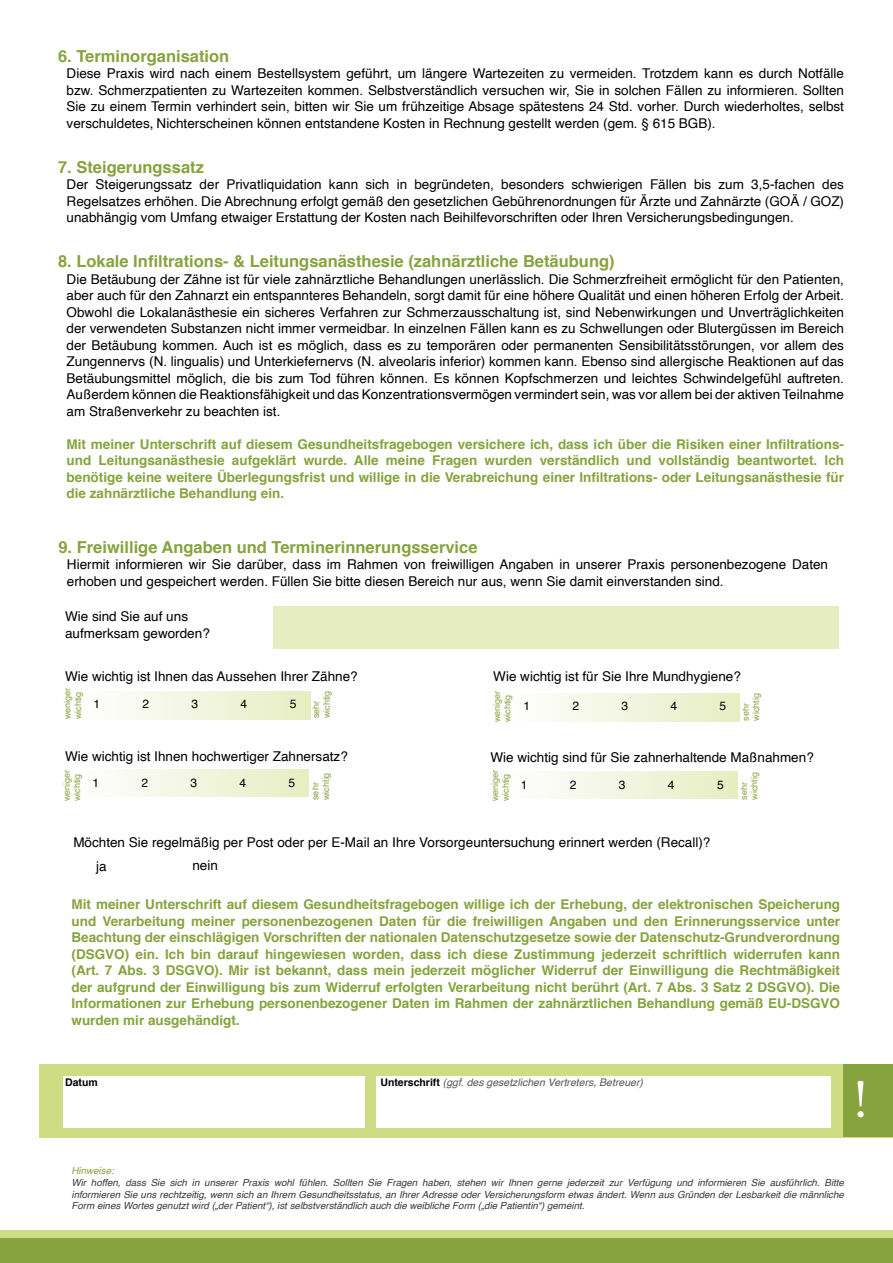
<style>
.page{position:relative;width:893px;height:1263px;background:#fff}
.page>*{position:absolute;margin:0;border:0;box-sizing:border-box;transform-origin:0 0}
.t1{font:700 16.5px "Helvetica";color:#87a33e}
.t2{font:13.5px/16.5px "Helvetica";color:#000;text-align:justify}
.t3{font:700 13.5px/16.5px "Helvetica";color:#87a33e;text-align:justify}
.t4{font:12px "Helvetica";color:#000}
.t5{font:italic 10.5px "Helvetica";color:#565655}
.t6{font:700 10.5px "Helvetica";color:#000}
.t7{font:italic 9.75px/11.7px "Helvetica";color:#3a3a39;text-align:justify}
.t8{font:italic 9.75px "Helvetica";color:#87a33e}
.t9{font:9px/10.5px "Helvetica";color:#87a33e}
.s1{font-weight:700;font-style:normal;color:#000}
</style>
<div class="page">
<div style="left:0;top:1230px;width:893px;height:25px;background:#cedd83"></div>
<div style="left:0;top:1238px;width:893px;height:25px;background:#87a33e"></div>
<div style="left:39px;top:1064px;width:854px;height:73px;background:#cedd83"></div>
<div style="left:63px;top:1076px;width:302px;height:51px;background:#fff"></div>
<div style="left:377px;top:1076px;width:454px;height:51px;background:#fff"></div>
<div style="left:844px;top:1064px;width:49px;height:72px;background:#87a33e"></div>
<svg style="left:857px;top:1081px;width:7px;height:36px"></svg>
<div style="left:274px;top:606px;width:565px;height:43px;background:#e6eec1"></div>
<div style="left:72px;top:691px;width:238px;height:28px;background:linear-gradient(to right,#fff,#e6eec3)"></div>
<div style="left:502px;top:694px;width:238px;height:27px;background:linear-gradient(to right,#fff,#e6eec3)"></div>
<div style="left:71px;top:769px;width:238px;height:28px;background:linear-gradient(to right,#fff,#e6eec3)"></div>
<div style="left:500px;top:771px;width:237px;height:28px;background:linear-gradient(to right,#fff,#e6eec3)"></div>
<p class="t1" style="left:58px;top:42px;width:173px">6. Terminorganisation</p>
<p class="t2" style="left:67px;top:65px;width:779px">Diese Praxis wird nach einem Bestellsystem geführt, um längere Wartezeiten zu vermeiden. Trotzdem kann es durch Notfälle bzw. Schmerzpatienten zu Wartezeiten kommen. Selbstverständlich versuchen wir, Sie in solchen Fällen zu informieren. Sollten Sie zu einem Termin verhindert sein, bitten wir Sie um frühzeitige Absage spätestens 24 Std. vorher. Durch wiederholtes, selbst verschuldetes‚ Nichterscheinen können entstandene Kosten in Rechnung gestellt werden (gem. § 615 BGB).</p>
<p class="t1" style="left:58px;top:153px;width:147px">7. Steigerungssatz</p>
<p class="t2" style="left:67px;top:176px;width:779px">Der Steigerungssatz der Privatliquidation kann sich in begründeten, besonders schwierigen Fällen bis zum 3,5-fachen des Regelsatzes erhöhen. Die Abrechnung erfolgt gemäß den gesetzlichen Gebührenordnungen für Ärzte und Zahnärzte (GOÄ / GOZ) unabhängig vom Umfang etwaiger Erstattung der Kosten nach Beihilfevorschriften oder Ihren Versicherungsbedingungen.</p>
<p class="t1" style="left:58px;top:248px;width:558px">8. Lokale Infiltrations- &amp; Leitungsanästhesie (zahnärztliche Betäubung)</p>
<p class="t2" style="left:67px;top:271px;width:779px">Die Betäubung der Zähne ist für viele zahnärztliche Behandlungen unerlässlich. Die Schmerzfreiheit ermöglicht für den Patienten, aber auch für den Zahnarzt ein entspannteres Behandeln, sorgt damit für eine höhere Qualität und einen höheren Erfolg der Arbeit.<br>Obwohl die Lokalanästhesie ein sicheres Verfahren zur Schmerzausschaltung ist, sind Nebenwirkungen und Unverträglichkeiten der verwendeten Substanzen nicht immer vermeidbar. In einzelnen Fällen kann es zu Schwellungen oder Blutergüssen im Bereich der Betäubung kommen. Auch ist es möglich, dass es zu temporären oder permanenten Sensibilitätsstörungen, vor allem des Zungennervs (N. lingualis) und Unterkiefernervs (N. alveolaris inferior) kommen kann. Ebenso sind allergische Reaktionen auf das Betäubungsmittel möglich, die bis zum Tod führen können. Es können Kopfschmerzen und leichtes Schwindelgefühl auftreten.<br>Außerdem können die Reaktionsfähigkeit und das Konzentrationsvermögen vermindert sein, was vor allem bei der aktiven Teilnahme am Straßenverkehr zu beachten ist.</p>
<p class="t3" style="left:67px;top:436px;width:779px">Mit meiner Unterschrift auf diesem Gesundheitsfragebogen versichere ich, dass ich über die Risiken einer Infiltrations&shy;und Leitungsanästhesie aufgeklärt wurde. Alle meine Fragen wurden verständlich und vollständig beantwortet. Ich benötige keine weitere Überlegungsfrist und willige in die Verabreichung einer Infiltrations- oder Leitungsanästhesie für die zahnärztliche Behandlung ein.</p>
<p class="t1" style="left:58px;top:534px;width:421px">9. Freiwillige Angaben und Terminerinnerungsservice</p>
<p class="t2" style="left:67px;top:557px;width:763px">Hiermit informieren wir Sie darüber, dass im Rahmen von freiwilligen Angaben in unserer Praxis personenbezogene Daten erhoben und gespeichert werden. Füllen Sie bitte diesen Bereich nur aus, wenn Sie damit einverstanden sind.</p>
<p class="t2" style="left:65px;top:609px;width:146px">Wie sind Sie auf uns aufmerksam geworden?</p>
<p class="t2" style="left:65px;top:669px;width:294px">Wie wichtig ist Ihnen das Aussehen Ihrer Zähne?</p>
<p class="t4" style="left:93px;top:695px;width:8px">1</p>
<p class="t4" style="left:143px;top:695px;width:8px">2</p>
<p class="t4" style="left:192px;top:695px;width:8px">3</p>
<p class="t4" style="left:241px;top:695px;width:8px">4</p>
<p class="t4" style="left:290px;top:695px;width:8px">5</p>
<p class="t2" style="left:493px;top:669px;width:249px">Wie wichtig ist für Sie Ihre Mundhygiene?</p>
<p class="t4" style="left:523px;top:697px;width:8px">1</p>
<p class="t4" style="left:572px;top:697px;width:8px">2</p>
<p class="t4" style="left:621px;top:697px;width:8px">3</p>
<p class="t4" style="left:670px;top:697px;width:8px">4</p>
<p class="t4" style="left:719px;top:697px;width:8px">5</p>
<p class="t9" style="left:62px;top:719px;width:33px;rotate:-90deg">weniger wichtig</p>
<p class="t9" style="left:311px;top:718px;width:29px;rotate:-90deg">sehr wichtig</p>
<p class="t9" style="left:492px;top:722px;width:33px;rotate:-90deg">weniger wichtig</p>
<p class="t9" style="left:741px;top:721px;width:29px;rotate:-90deg">sehr wichtig</p>
<p class="t2" style="left:65px;top:749px;width:284px">Wie wichtig ist Ihnen hochwertiger Zahnersatz?</p>
<p class="t4" style="left:92px;top:773px;width:8px">1</p>
<p class="t4" style="left:141px;top:773px;width:8px">2</p>
<p class="t4" style="left:190px;top:773px;width:8px">3</p>
<p class="t4" style="left:240px;top:773px;width:8px">4</p>
<p class="t4" style="left:289px;top:773px;width:8px">5</p>
<p class="t9" style="left:62px;top:801px;width:33px;rotate:-90deg">weniger wichtig</p>
<p class="t9" style="left:310px;top:800px;width:29px;rotate:-90deg">sehr wichtig</p>
<p class="t2" style="left:490px;top:750px;width:325px">Wie wichtig sind für Sie zahnerhaltende Maßnahmen?</p>
<p class="t4" style="left:521px;top:775px;width:8px">1</p>
<p class="t4" style="left:570px;top:775px;width:8px">2</p>
<p class="t4" style="left:619px;top:775px;width:8px">3</p>
<p class="t4" style="left:668px;top:775px;width:8px">4</p>
<p class="t4" style="left:717px;top:775px;width:8px">5</p>
<p class="t9" style="left:490px;top:801px;width:33px;rotate:-90deg">weniger wichtig</p>
<p class="t9" style="left:739px;top:800px;width:29px;rotate:-90deg">sehr wichtig</p>
<p class="t2" style="left:96px;top:831px;width:616px;line-height:24.2px;text-indent:-23px">Möchten Sie regelmäßig per Post oder per E-Mail an Ihre Vorsorgeuntersuchung erinnert werden (Recall)? ja</p>
<p class="t2" style="left:192px;top:858px;width:27px">nein</p>
<p class="t3" style="left:72px;top:896px;width:770px">Mit meiner Unterschrift auf diesem Gesundheitsfragebogen willige ich der Erhebung, der elektronischen Speicherung und Verarbeitung meiner personenbezogenen Daten für die freiwilligen Angaben und den Erinnerungsservice unter Beachtung der einschlägigen Vorschriften der nationalen Datenschutzgesetze sowie der Datenschutz-Grundverordnung (DSGVO) ein. Ich bin darauf hingewiesen worden, dass ich diese Zustimmung jederzeit schriftlich widerrufen kann (Art. 7 Abs. 3 DSGVO). Mir ist bekannt, dass mein jederzeit möglicher Widerruf der Einwilligung die Rechtmäßigkeit der aufgrund der Einwilligung bis zum Widerruf erfolgten Verarbeitung nicht berührt (Art. 7 Abs. 3 Satz 2 DSGVO). Die Informationen zur Erhebung personenbezogener Daten im Rahmen der zahnärztlichen Behandlung gemäß EU-DSGVO wurden mir ausgehändigt.</p>
<p class="t6" style="left:65px;top:1074px;width:34px">Datum</p>
<p class="t5" style="left:380px;top:1074px;width:264px"><span class="s1">Unterschrift</span> (ggf. des gesetzlichen Vertreters, Betreuer)</p>
<p class="t8" style="left:72px;top:1163px;width:44px">Hinweise:</p>
<p class="t7" style="left:72px;top:1177px;width:774px">Wir hoffen, dass Sie sich in unserer Praxis wohl fühlen. Sollten Sie Fragen haben, stehen wir Ihnen gerne jederzeit zur Verfügung und informieren Sie ausführlich. Bitte informieren Sie uns rechtzeitig, wenn sich an Ihrem Gesundheitsstatus, an Ihrer Adresse oder Versicherungsform etwas ändert. Wenn aus Gründen der Lesbarkeit die männliche Form eines Wortes genutzt wird („der Patient“), ist selbstverständlich auch die weibliche Form („die Patientin“) gemeint.</p>
</div>
